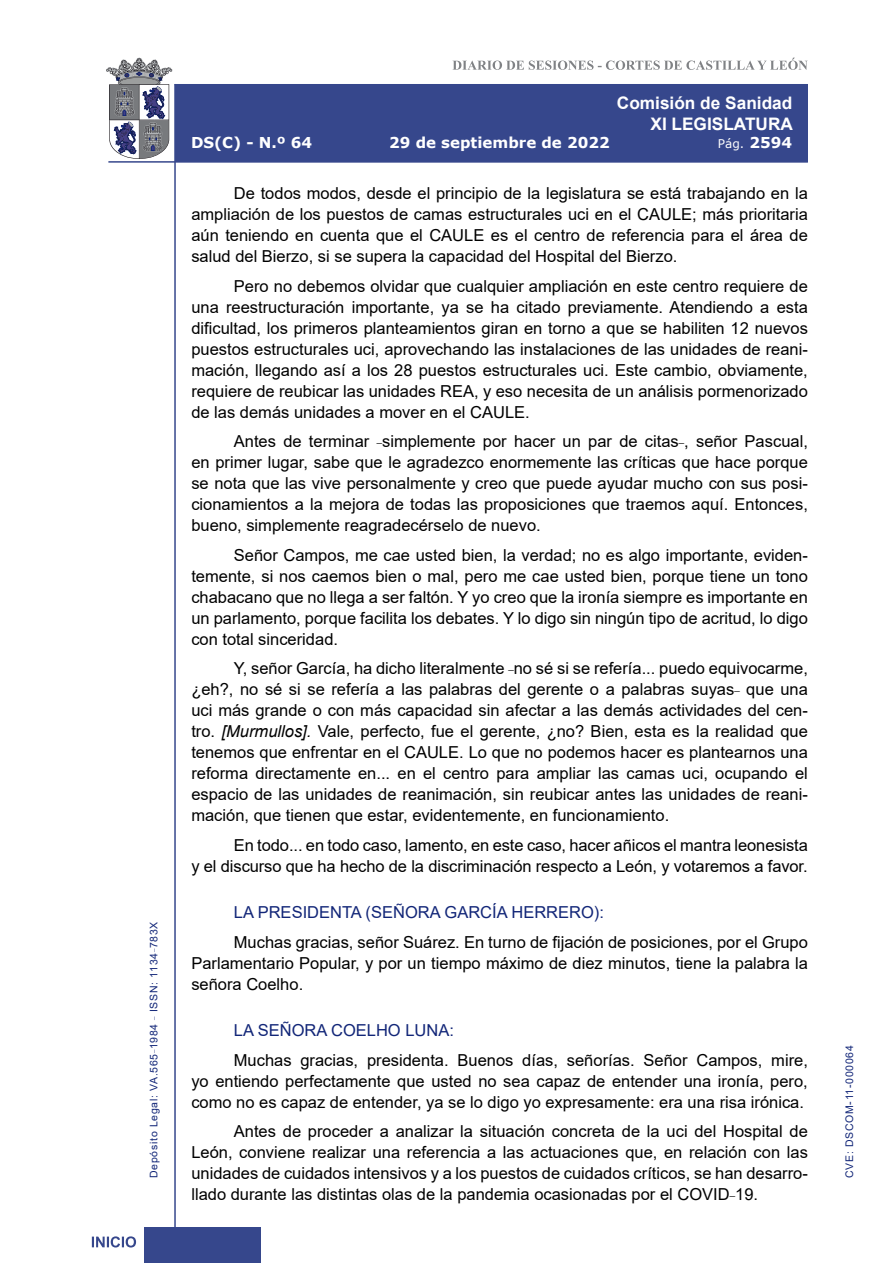
<style>
.page{position:relative;width:893px;height:1263px;background:#fff}
.page>*{position:absolute;margin:0;border:0;box-sizing:border-box;transform-origin:0 0}
.t1{font:700 17.25px/20.7px "Arial";color:#fff;text-align:right}
.t2{font:16.5px/21px "Arial";color:#000;text-align:justify}
.Orador{font:16.5px "Arial";color:#122678}
.t3{font:700 15px "Verdana";color:#fff}
.t4{font:12px "Verdana";color:#fff}
.t5{font:10.5px "Arial";letter-spacing:.065em;color:#122678}
.s1{font-weight:700;font-size:15px}
.s2{font-style:italic}
</style>
<div class="page">
<svg style="left:452px;top:58px;width:356px;height:12px"></svg>
<hr style="left:174px;top:84px;width:2px;height:1179px;background:#36478c">
<div style="left:144px;top:1227px;width:117px;height:36px;background:#36478c"></div>
<div style="left:175px;top:84px;width:633px;height:78px;background:#36478c"></div>
<hr style="left:108px;top:161px;width:700px;height:2px;background:#36478c">
<svg style="left:92px;top:1236px;width:44px;height:11px"></svg>
<svg style="left:106px;top:58px;width:66px;height:101px"></svg>
<p class="t5" style="left:146px;top:1178px;width:258px;rotate:-90deg">Depósito Legal: VA.565<sup>_</sup>1984 <sup>_</sup> ISSN: 1134<sup>_</sup>783X</p>
<p class="t1" style="left:617px;top:93px;width:178px">Comisión de Sanidad<br>XI LEGISLATURA</p>
<p class="t3" style="left:191px;top:132px;width:123px">DS(C) - N.º 64</p>
<p class="t3" style="left:389px;top:132px;width:222px">29 de septiembre de 2022</p>
<p class="t4" style="left:718px;top:135px;width:76px">Pág. <span class="s1">2594</span></p>
<p class="t2" style="left:191px;top:183px;width:618px;text-indent:43px">De todos modos, desde el principio de la legislatura se está trabajando en la ampliación de los puestos de camas estructurales uci en el CAULE; más prioritaria aún teniendo en cuenta que el CAULE es el centro de referencia para el área de salud del Bierzo, si se supera la capacidad del Hospital del Bierzo.</p>
<p class="t2" style="left:191px;top:275px;width:618px;text-indent:43px">Pero no debemos olvidar que cualquier ampliación en este centro requiere de una reestructuración importante, ya se ha citado previamente. Atendiendo a esta dificultad, los primeros planteamientos giran en torno a que se habiliten 12 nuevos puestos estructurales uci, aprovechando las instalaciones de las unidades de reani&shy;mación, llegando así a los 28 puestos estructurales uci. Este cambio, obviamente, requiere de reubicar las unidades REA, y eso necesita de un análisis pormenorizado de las demás unidades a mover en el CAULE.</p>
<p class="t2" style="left:191px;top:431px;width:618px;text-indent:43px">Antes de terminar <sup>_</sup>simplemente por hacer un par de citas<sup>_</sup>, señor Pascual, en primer lugar, sabe que le agradezco enormemente las críticas que hace porque se nota que las vive personalmente y creo que puede ayudar mucho con sus posi&shy;cionamientos a la mejora de todas las proposiciones que traemos aquí. Entonces, bueno, simplemente reagradecérselo de nuevo.</p>
<p class="t2" style="left:191px;top:544px;width:618px;text-indent:43px">Señor Campos, me cae usted bien, la verdad; no es algo importante, eviden&shy;temente, si nos caemos bien o mal, pero me cae usted bien, porque tiene un tono chabacano que no llega a ser faltón. Y yo creo que la ironía siempre es importante en un parlamento, porque facilita los debates. Y lo digo sin ningún tipo de acritud, lo digo con total sinceridad.</p>
<p class="t2" style="left:191px;top:658px;width:618px;text-indent:43px">Y, señor García, ha dicho literalmente <sup>_</sup>no sé si se refería... puedo equivocarme, ¿eh?, no sé si se refería a las palabras del gerente o a palabras suyas<sup>_</sup> que una uci más grande o con más capacidad sin afectar a las demás actividades del cen&shy;tro. <span class="s2">[Murmullos].</span> Vale, perfecto, fue el gerente, ¿no? Bien, esta es la realidad que tenemos que enfrentar en el CAULE. Lo que no podemos hacer es plantearnos una reforma directamente en... en el centro para ampliar las camas uci, ocupando el espacio de las unidades de reanimación, sin reubicar antes las unidades de reani&shy;mación, que tienen que estar, evidentemente, en funcionamiento.</p>
<p class="t2" style="left:191px;top:834px;width:618px;text-align:right">En todo... en todo caso, lamento, en este caso, hacer añicos el mantra leonesista<br>y el discurso que ha hecho de la discriminación respecto a León, y votaremos a favor.</p>
<p class="Orador" style="left:234px;top:901px;width:372px">LA PRESIDENTA (SEÑORA GARCÍA HERRERO):</p>
<p class="t2" style="left:191px;top:931px;width:618px;text-indent:43px">Muchas gracias, señor Suárez. En turno de fijación de posiciones, por el Grupo Parlamentario Popular, y por un tiempo máximo de diez minutos, tiene la palabra la señora Coelho.</p>
<p class="Orador" style="left:234px;top:1019px;width:222px">LA SEÑORA COELHO LUNA:</p>
<p class="t2" style="left:191px;top:1049px;width:618px;text-indent:43px">Muchas gracias, presidenta. Buenos días, señorías. Señor Campos, mire, yo entiendo perfectamente que usted no sea capaz de entender una ironía, pero, como no es capaz de entender, ya se lo digo yo expresamente: era una risa irónica.</p>
<p class="t2" style="left:191px;top:1121px;width:618px;text-indent:43px">Antes de proceder a analizar la situación concreta de la uci del Hospital de León, conviene realizar una referencia a las actuaciones que, en relación con las unidades de cuidados intensivos y a los puestos de cuidados críticos, se han desarro&shy;llado durante las distintas olas de la pandemia ocasionadas por el COVID<sup>_</sup>19.</p>
<p class="t5" style="left:842px;top:1178px;width:134px;rotate:-90deg">CVE: DSCOM-11-000064</p>
</div>
